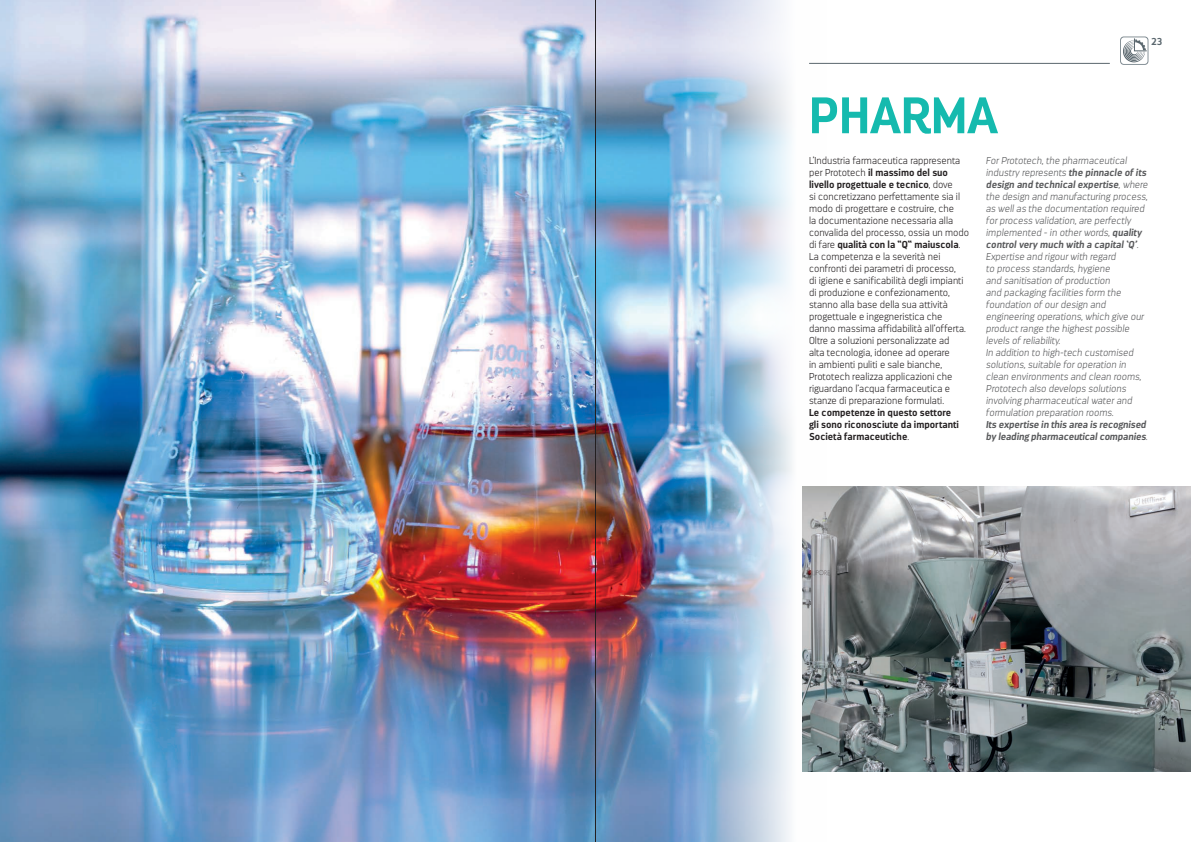
<style>
.page{position:relative;width:1191px;height:842px;background:#fff}
.page>*{position:absolute;margin:0;border:0;box-sizing:border-box;transform-origin:0 0}
.t1{font:700 51.2px "Darwin";color:#15baae}
.t2{font:italic 200 10px/12px "Darwin";color:#57585a}
.t3{font:200 10px/12px "Darwin";color:#231f20}
.t4{font:700 10px/12px "Darwin";color:#231f20}
.t5{font:italic 700 10px/12px "Darwin";letter-spacing:-.01em;color:#57585a}
.t6{font:700 10px "Darwin";color:#5a676e}
.s1{font-weight:700}
.s2{font-weight:200}
</style>
<div class="page">
<svg style="left:1120px;top:37px;width:28px;height:28px"></svg>
<hr style="left:809px;top:63px;width:300px;height:1px;background:#5a676e">
<img style="left:0;top:0;width:826px;height:842px">
<img style="left:802px;top:487px;width:389px;height:285px">
<hr style="left:595px;top:0;width:1px;height:842px;background:#231f20">
<p class="t6" style="left:1151px;top:35px;width:13px">23</p>
<h1 class="t1" style="left:809px;top:84px;width:190px">PHARMA</h1>
<p class="t2" style="left:986px;top:155px;width:163px">For Prototech, the pharmaceutical industry represents <span class="s1">the pinnacle of its design and technical expertise</span>, where the design and manufacturing process, as well as the documentation required for process validation, are perfectly implemented - in other words, <span class="s1">quality control very much with a capital ‘Q’</span>.<br>Expertise and rigour with regard<br>to process standards, hygiene<br>and sanitisation of production<br>and packaging facilities form the foundation of our design and engineering operations, which give our product range the highest possible levels of reliability.<br>In addition to high-tech customised solutions, suitable for operation in clean environments and clean rooms, Prototech also develops solutions involving pharmaceutical water and formulation preparation rooms.</p>
<p class="t5" style="left:986px;top:419px;width:163px">Its expertise in this area is recognised by leading pharmaceutical companies<span class="s2">.</span></p>
<p class="t3" style="left:809px;top:155px;width:162px">L’Industria farmaceutica rappresenta per Prototech <span class="s1">il massimo del suo livello progettuale e tecnico</span>, dove<br>si concretizzano perfettamente sia il modo di progettare e costruire, che<br>la documentazione necessaria alla convalida del processo, ossia un modo di fare <span class="s1">qualità con la “Q“ maiuscola</span>.<br>La competenza e la severità nei confronti dei parametri di processo,<br>di igiene e sanificabilità degli impianti di produzione e confezionamento, stanno alla base della sua attività progettuale e ingegneristica che danno massima affidabilità all’offerta.<br>Oltre a soluzioni personalizzate ad<br>alta tecnologia, idonee ad operare<br>in ambienti puliti e sale bianche, Prototech realizza applicazioni che riguardano l’acqua farmaceutica e stanze di preparazione formulati.</p>
<p class="t4" style="left:809px;top:407px;width:151px">Le competenze in questo settore gli sono riconosciute da importanti<br>Società farmaceutiche<span class="s2">.</span></p>
</div>
